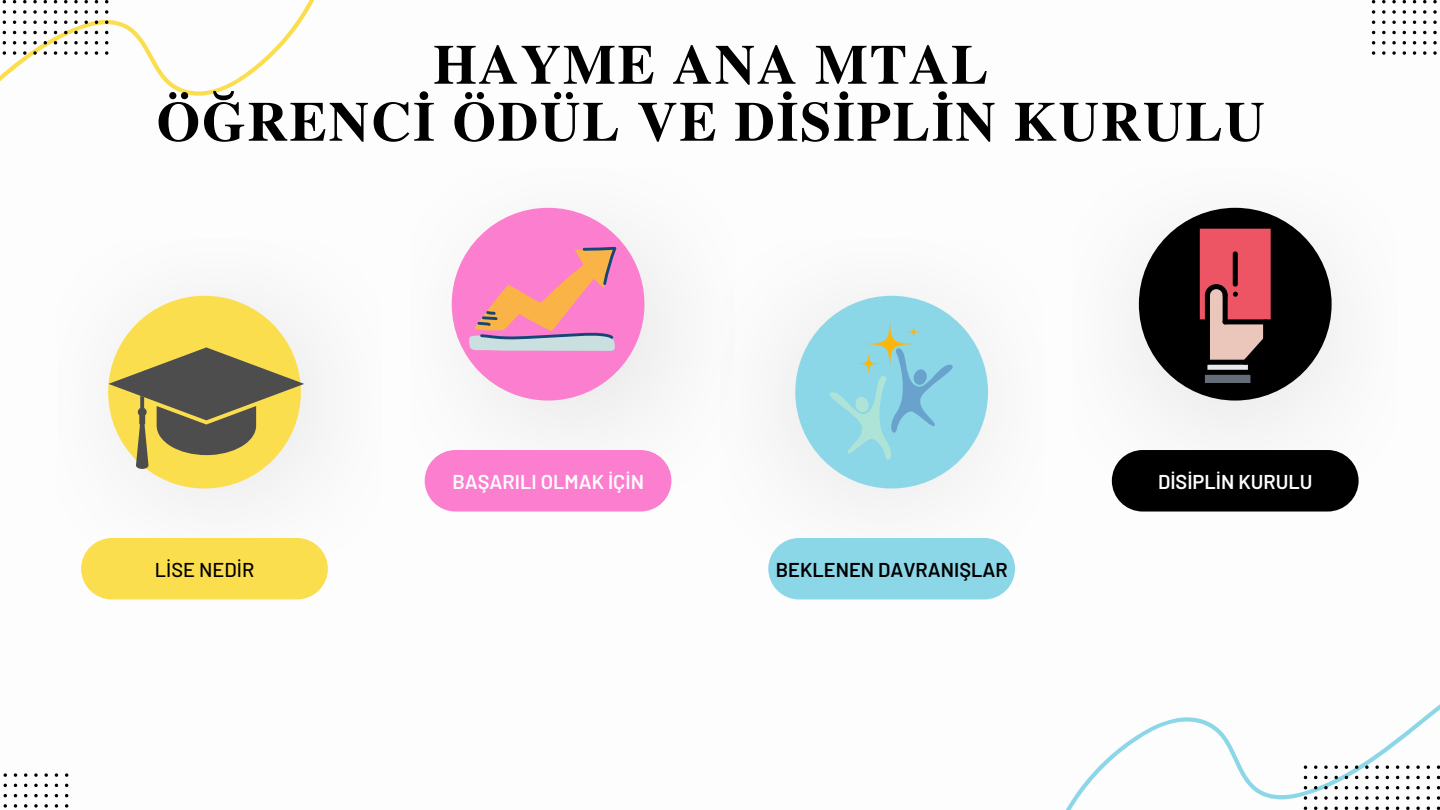
<style>
.page{position:relative;width:1440px;height:810px;background:#fff}
.page>*{position:absolute;margin:0;border:0;box-sizing:border-box;transform-origin:0 0}
.t1{font:700 56px/57px "Te X Gyre Termes";letter-spacing:.03em;color:#000;text-align:center}
.t2{font:600 20px "Barlow";color:#fdfdfd}
.t3{font:600 20px "Barlow";color:#000}
.t4{font:500 20px "Barlow";color:#000}
</style>
<div class="page">
<svg style="left:0;top:0;width:315px;height:96px"></svg>
<img style="left:81px;top:295px;width:247px;height:268px">
<img style="left:772px;top:295px;width:243px;height:268px">
<img style="left:424px;top:207px;width:252px;height:285px">
<div style="left:1111px;top:207px;width:245px;height:285px;background:#f6f6f6"></div>
<div style="left:81px;top:538px;width:247px;height:61px;background:#fbde4e;border-radius:31px"></div>
<div style="left:108px;top:296px;width:193px;height:193px;background:#fbde4e;border-radius:50%"></div>
<div style="left:425px;top:450px;width:246px;height:62px;background:#fc7ecf;border-radius:31px"></div>
<div style="left:452px;top:208px;width:192px;height:193px;background:#fc7ecf;border-radius:50%"></div>
<div style="left:1112px;top:450px;width:247px;height:62px;background:#000;border-radius:31px"></div>
<div style="left:1139px;top:208px;width:193px;height:193px;background:#000;border-radius:50%"></div>
<div style="left:768px;top:538px;width:247px;height:61px;background:#8cd7e7;border-radius:31px"></div>
<div style="left:795px;top:296px;width:193px;height:193px;background:#8cd7e7;border-radius:50%"></div>
<svg style="left:3px;top:10px;width:3px;height:4px"></svg>
<svg style="left:3px;top:51px;width:3px;height:4px"></svg>
<svg style="left:13px;top:10px;width:3px;height:4px"></svg>
<svg style="left:13px;top:51px;width:3px;height:4px"></svg>
<svg style="left:23px;top:0;width:4px;height:3px"></svg>
<svg style="left:23px;top:10px;width:4px;height:4px"></svg>
<svg style="left:23px;top:21px;width:4px;height:3px"></svg>
<svg style="left:23px;top:31px;width:4px;height:3px"></svg>
<svg style="left:23px;top:41px;width:4px;height:3px"></svg>
<svg style="left:23px;top:51px;width:4px;height:4px"></svg>
<svg style="left:33px;top:0;width:4px;height:3px"></svg>
<svg style="left:33px;top:10px;width:4px;height:4px"></svg>
<svg style="left:33px;top:21px;width:4px;height:3px"></svg>
<svg style="left:33px;top:31px;width:4px;height:3px"></svg>
<svg style="left:33px;top:41px;width:4px;height:3px"></svg>
<svg style="left:33px;top:51px;width:4px;height:4px"></svg>
<svg style="left:44px;top:10px;width:3px;height:4px"></svg>
<svg style="left:44px;top:51px;width:3px;height:4px"></svg>
<svg style="left:54px;top:10px;width:3px;height:4px"></svg>
<svg style="left:54px;top:51px;width:3px;height:4px"></svg>
<svg style="left:64px;top:10px;width:3px;height:4px"></svg>
<svg style="left:64px;top:51px;width:3px;height:4px"></svg>
<svg style="left:74px;top:0;width:4px;height:3px"></svg>
<svg style="left:74px;top:10px;width:4px;height:4px"></svg>
<svg style="left:74px;top:21px;width:4px;height:3px"></svg>
<svg style="left:74px;top:31px;width:4px;height:3px"></svg>
<svg style="left:74px;top:41px;width:4px;height:3px"></svg>
<svg style="left:74px;top:51px;width:4px;height:4px"></svg>
<svg style="left:85px;top:10px;width:3px;height:4px"></svg>
<svg style="left:85px;top:51px;width:3px;height:4px"></svg>
<svg style="left:95px;top:10px;width:3px;height:4px"></svg>
<svg style="left:95px;top:51px;width:3px;height:4px"></svg>
<svg style="left:105px;top:10px;width:3px;height:4px"></svg>
<svg style="left:105px;top:51px;width:3px;height:4px"></svg>
<svg style="left:1066px;top:704px;width:374px;height:106px"></svg>
<svg style="left:1304px;top:765px;width:3px;height:4px"></svg>
<svg style="left:1304px;top:796px;width:3px;height:4px"></svg>
<svg style="left:1314px;top:765px;width:3px;height:4px"></svg>
<svg style="left:1314px;top:796px;width:3px;height:4px"></svg>
<svg style="left:1324px;top:765px;width:4px;height:4px"></svg>
<svg style="left:1324px;top:776px;width:4px;height:3px"></svg>
<svg style="left:1324px;top:786px;width:4px;height:3px"></svg>
<svg style="left:1324px;top:796px;width:4px;height:4px"></svg>
<svg style="left:1324px;top:807px;width:4px;height:3px"></svg>
<svg style="left:1334px;top:765px;width:4px;height:4px"></svg>
<svg style="left:1334px;top:776px;width:4px;height:3px"></svg>
<svg style="left:1334px;top:786px;width:4px;height:3px"></svg>
<svg style="left:1334px;top:796px;width:4px;height:4px"></svg>
<svg style="left:1334px;top:807px;width:4px;height:3px"></svg>
<svg style="left:1345px;top:765px;width:3px;height:4px"></svg>
<svg style="left:1345px;top:796px;width:3px;height:4px"></svg>
<svg style="left:1355px;top:765px;width:3px;height:4px"></svg>
<svg style="left:1355px;top:796px;width:3px;height:4px"></svg>
<svg style="left:1365px;top:765px;width:4px;height:4px"></svg>
<svg style="left:1365px;top:776px;width:4px;height:3px"></svg>
<svg style="left:1365px;top:786px;width:4px;height:3px"></svg>
<svg style="left:1365px;top:796px;width:4px;height:4px"></svg>
<svg style="left:1365px;top:807px;width:4px;height:3px"></svg>
<svg style="left:1375px;top:765px;width:4px;height:4px"></svg>
<svg style="left:1375px;top:776px;width:4px;height:3px"></svg>
<svg style="left:1375px;top:786px;width:4px;height:3px"></svg>
<svg style="left:1375px;top:796px;width:4px;height:4px"></svg>
<svg style="left:1375px;top:807px;width:4px;height:3px"></svg>
<svg style="left:1386px;top:765px;width:3px;height:4px"></svg>
<svg style="left:1386px;top:796px;width:3px;height:4px"></svg>
<svg style="left:1396px;top:765px;width:3px;height:4px"></svg>
<svg style="left:1396px;top:796px;width:3px;height:4px"></svg>
<svg style="left:1406px;top:765px;width:4px;height:4px"></svg>
<svg style="left:1406px;top:776px;width:4px;height:3px"></svg>
<svg style="left:1406px;top:786px;width:4px;height:3px"></svg>
<svg style="left:1406px;top:796px;width:4px;height:4px"></svg>
<svg style="left:1406px;top:807px;width:4px;height:3px"></svg>
<svg style="left:1416px;top:765px;width:4px;height:4px"></svg>
<svg style="left:1416px;top:776px;width:4px;height:3px"></svg>
<svg style="left:1416px;top:786px;width:4px;height:3px"></svg>
<svg style="left:1416px;top:796px;width:4px;height:4px"></svg>
<svg style="left:1416px;top:807px;width:4px;height:3px"></svg>
<svg style="left:1427px;top:765px;width:3px;height:4px"></svg>
<svg style="left:1427px;top:796px;width:3px;height:4px"></svg>
<svg style="left:1437px;top:765px;width:3px;height:4px"></svg>
<svg style="left:1437px;top:796px;width:3px;height:4px"></svg>
<svg style="left:1372px;top:10px;width:3px;height:4px"></svg>
<svg style="left:1372px;top:51px;width:3px;height:4px"></svg>
<svg style="left:1382px;top:0;width:4px;height:3px"></svg>
<svg style="left:1382px;top:10px;width:4px;height:4px"></svg>
<svg style="left:1382px;top:21px;width:4px;height:3px"></svg>
<svg style="left:1382px;top:31px;width:4px;height:3px"></svg>
<svg style="left:1382px;top:41px;width:4px;height:3px"></svg>
<svg style="left:1382px;top:51px;width:4px;height:4px"></svg>
<svg style="left:1392px;top:0;width:4px;height:3px"></svg>
<svg style="left:1392px;top:10px;width:4px;height:4px"></svg>
<svg style="left:1392px;top:21px;width:4px;height:3px"></svg>
<svg style="left:1392px;top:31px;width:4px;height:3px"></svg>
<svg style="left:1392px;top:41px;width:4px;height:3px"></svg>
<svg style="left:1392px;top:51px;width:4px;height:4px"></svg>
<svg style="left:1403px;top:10px;width:3px;height:4px"></svg>
<svg style="left:1403px;top:51px;width:3px;height:4px"></svg>
<svg style="left:1413px;top:10px;width:3px;height:4px"></svg>
<svg style="left:1413px;top:51px;width:3px;height:4px"></svg>
<svg style="left:1423px;top:10px;width:3px;height:4px"></svg>
<svg style="left:1423px;top:51px;width:3px;height:4px"></svg>
<svg style="left:1433px;top:0;width:4px;height:3px"></svg>
<svg style="left:1433px;top:10px;width:4px;height:4px"></svg>
<svg style="left:1433px;top:21px;width:4px;height:3px"></svg>
<svg style="left:1433px;top:31px;width:4px;height:3px"></svg>
<svg style="left:1433px;top:41px;width:4px;height:3px"></svg>
<svg style="left:1433px;top:51px;width:4px;height:4px"></svg>
<svg style="left:4px;top:773px;width:3px;height:4px"></svg>
<svg style="left:4px;top:804px;width:3px;height:4px"></svg>
<svg style="left:14px;top:773px;width:3px;height:4px"></svg>
<svg style="left:14px;top:804px;width:3px;height:4px"></svg>
<svg style="left:24px;top:773px;width:3px;height:4px"></svg>
<svg style="left:24px;top:804px;width:3px;height:4px"></svg>
<svg style="left:34px;top:773px;width:4px;height:4px"></svg>
<svg style="left:34px;top:784px;width:4px;height:3px"></svg>
<svg style="left:34px;top:794px;width:4px;height:3px"></svg>
<svg style="left:34px;top:804px;width:4px;height:4px"></svg>
<svg style="left:44px;top:773px;width:4px;height:4px"></svg>
<svg style="left:44px;top:784px;width:4px;height:3px"></svg>
<svg style="left:44px;top:794px;width:4px;height:3px"></svg>
<svg style="left:44px;top:804px;width:4px;height:4px"></svg>
<svg style="left:55px;top:773px;width:3px;height:4px"></svg>
<svg style="left:55px;top:804px;width:3px;height:4px"></svg>
<svg style="left:65px;top:773px;width:3px;height:4px"></svg>
<svg style="left:65px;top:804px;width:3px;height:4px"></svg>
<svg style="left:108px;top:347px;width:196px;height:122px"></svg>
<svg style="left:469px;top:247px;width:147px;height:104px"></svg>
<svg style="left:821px;top:363px;width:140px;height:103px"></svg>
<svg style="left:864px;top:319px;width:51px;height:50px"></svg>
<svg style="left:857px;top:352px;width:24px;height:24px"></svg>
<svg style="left:906px;top:325px;width:15px;height:14px"></svg>
<svg style="left:1199px;top:228px;width:72px;height:155px"></svg>
<p class="t1" style="left:157px;top:33px;width:1110px">HAYME ANA MTAL<br>ÖĞRENCİ ÖDÜL VE DİSİPLİN KURULU</p>
<p class="t4" style="left:155px;top:557px;width:101px">LİSE NEDİR</p>
<p class="t2" style="left:452px;top:469px;width:193px">BAŞARILI OLMAK İÇİN</p>
<p class="t2" style="left:1158px;top:469px;width:156px">DİSİPLİN KURULU</p>
<p class="t3" style="left:776px;top:557px;width:233px">BEKLENEN DAVRANIŞLAR</p>
</div>
